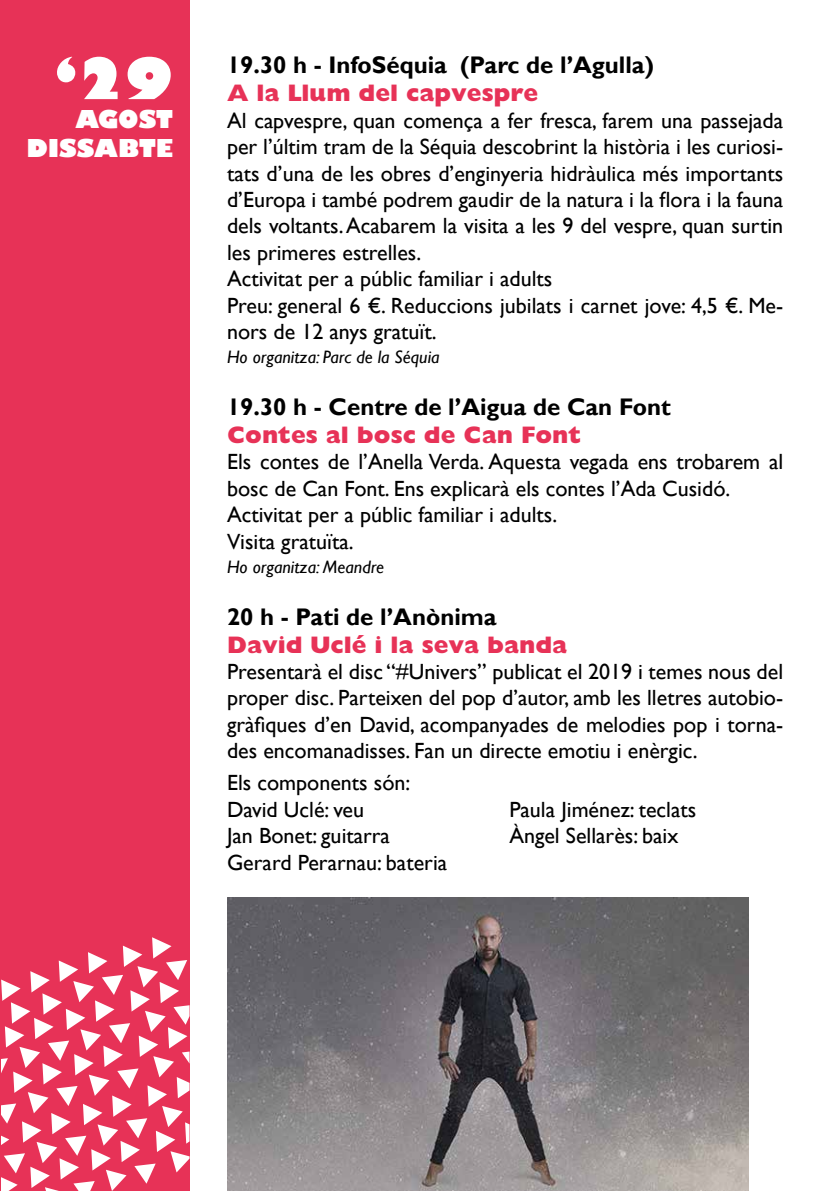
<style>
.page{position:relative;width:840px;height:1191px;background:#fff}
.page>*{position:absolute;margin:0;border:0;box-sizing:border-box;transform-origin:0 0}
.t1{font:800 56px "Gill Sans";color:#fff}
.t2{font:700 24px "Gill Sans";color:#000}
.t3{font:800 24px "Gill Sans";color:#e73257}
.t4{font:800 24px/28.8px "Gill Sans";color:#fff;text-align:right}
.t5{font:22px/26.4px "Gill Sans";color:#000}
.t6{font:italic 18px "Gill Sans";color:#000}
</style>
<div class="page">
<div style="left:0;top:0;width:189px;height:1191px;background:#e73257"></div>
<img style="left:227px;top:898px;width:521px;height:292px">
<svg style="left:1px;top:937px;width:188px;height:254px"></svg>
<h1 class="t1" style="left:55px;top:43px;width:120px">‘29</h1>
<p class="t4" style="left:26px;top:106px;width:148px">AGOST<br>DISSABTE</p>
<p class="t2" style="left:227px;top:51px;width:428px">19.30 h - InfoSéquia (Parc de l’Agulla)</p>
<p class="t3" style="left:227px;top:79px;width:312px">A la Llum del capvespre</p>
<p class="t5" style="left:227px;top:107px;width:557px">Al capvespre, quan comença a fer fresca, farem una passejada per l’últim tram de la Séquia descobrint la història i les curiosi&shy;tats d’una de les obres d’enginyeria hidràulica més importants d’Europa i també podrem gaudir de la natura i la flora i la fauna dels voltants. Acabarem la visita a les 9 del vespre, quan surtin les primeres estrelles.<br>Activitat per a públic familiar i adults<br>Preu: general 6 €. Reduccions jubilats i carnet jove: 4,5 €. Me&shy;nors de 12 anys gratuït.</p>
<p class="t6" style="left:227px;top:347px;width:214px">Ho organitza: Parc de la Séquia</p>
<p class="t2" style="left:227px;top:392px;width:445px">19.30 h - Centre de l’Aigua de Can Font</p>
<p class="t3" style="left:227px;top:421px;width:355px">Contes al bosc de Can Font</p>
<p class="t5" style="left:227px;top:449px;width:557px">Els contes de l’Anella Verda. Aquesta vegada ens trobarem al bosc de Can Font. Ens explicarà els contes l’Ada Cusidó.<br>Activitat per a públic familiar i adults.<br>Visita gratuïta.</p>
<p class="t6" style="left:227px;top:556px;width:159px">Ho organitza: Meandre</p>
<p class="t2" style="left:227px;top:602px;width:271px">20 h - Pati de l’Anònima</p>
<p class="t3" style="left:227px;top:630px;width:341px">David Uclé i la seva banda</p>
<p class="t5" style="left:227px;top:659px;width:557px;text-align:justify">Presentarà el disc “#Univers” publicat el 2019 i temes nous del proper disc. Parteixen del pop d’autor, amb les lletres autobio&shy;gràfiques d’en David, acompanyades de melodies pop i torna&shy;des encomanadisses. Fan un directe emotiu i enèrgic.</p>
<p class="t5" style="left:227px;top:770px;width:185px">Els components són:<br>David Uclé: veu</p>
<p class="t5" style="left:509px;top:796px;width:188px">Paula Jiménez: teclats</p>
<p class="t5" style="left:227px;top:823px;width:164px">Jan Bonet: guitarra</p>
<p class="t5" style="left:509px;top:823px;width:170px">Àngel Sellarès: baix</p>
<p class="t5" style="left:227px;top:849px;width:221px">Gerard Perarnau: bateria</p>
</div>
